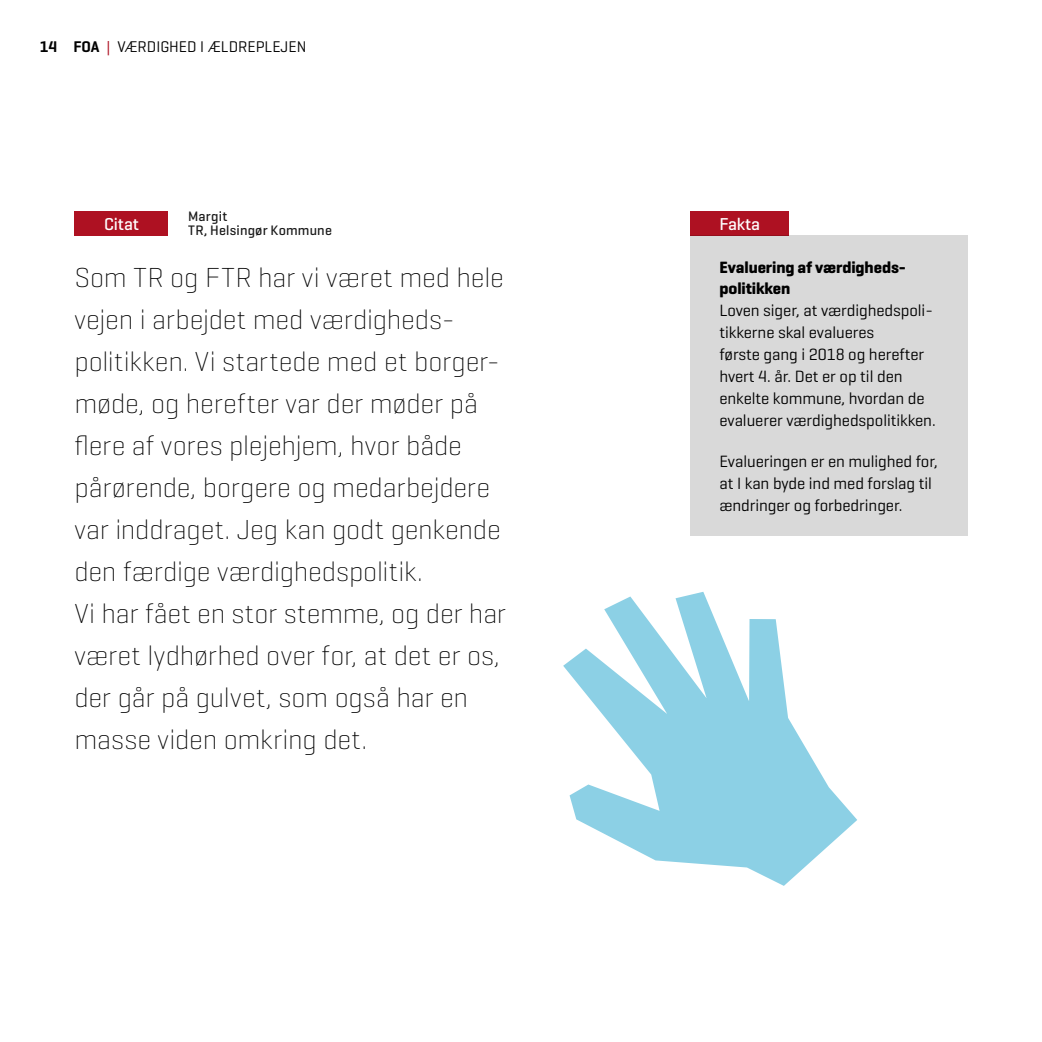
<style>
.page{position:relative;width:1042px;height:1042px;background:#fff}
.page>*{position:absolute;margin:0;border:0;box-sizing:border-box;transform-origin:0 0}
.t1{font:200 28px/42px "Geogrotesque";letter-spacing:-.01em;color:#000}
.t2{font:500 17.5px "Geogrotesque";letter-spacing:-.005em;color:#fff}
.t3{font:16.62px/21.9px "Geogrotesque";letter-spacing:-.005em;color:#000}
.t4{font:700 16.62px/21.9px "Geogrotesque";letter-spacing:-.005em;color:#000}
.t5{font:15.75px "Geogrotesque";color:#000}
.t6{font:500 14px/14px "Geogrotesque";letter-spacing:.015em;color:#000}
.s1{font-weight:600}
.s2{color:#ae1122}
</style>
<div class="page">
<div style="left:74px;top:211px;width:94px;height:24px;background:#ae1122"></div>
<div style="left:690px;top:211px;width:98px;height:24px;background:#ae1122"></div>
<div style="left:690px;top:235px;width:277px;height:300px;background:#d9d9d9"></div>
<svg style="left:563px;top:592px;width:294px;height:294px;fill:#8cd0e5"></svg>
<p class="t5" style="left:40px;top:36px;width:268px"><span class="s1">14 FOA</span> <span class="s2">|</span> VÆRDIGHED I ÆLDREPLEJEN</p>
<p class="t2" style="left:104px;top:213px;width:36px">Citat</p>
<p class="t6" style="left:188px;top:209px;width:145px">Margit<br>TR, Helsingør Kommune</p>
<p class="t2" style="left:719px;top:213px;width:42px">Fakta</p>
<p class="t4" style="left:719px;top:256px;width:188px">Evaluering af værdigheds&shy;politikken</p>
<p class="t3" style="left:719px;top:299px;width:218px">Loven siger, at værdighedspoli&shy;tikkerne skal evalueres<br>første gang i 2018 og herefter hvert 4. år. Det er op til den enkelte kommune, hvordan de evaluerer værdighedspolitikken.</p>
<p class="t3" style="left:719px;top:450px;width:220px">Evalueringen er en mulighed for, at I kan byde ind med forslag til ændringer og forbedringer.</p>
<p class="t1" style="left:74px;top:255px;width:433px">Som TR og FTR har vi været med hele vejen i arbejdet med værdigheds&shy;politikken. Vi startede med et borger&shy;møde, og herefter var der møder på flere af vores plejehjem, hvor både pårørende, borgere og medarbejdere var inddraget. Jeg kan godt genkende den færdige værdighedspolitik.<br>Vi har fået en stor stemme, og der har været lydhørhed over for, at det er os, der går på gulvet, som også har en masse viden omkring det.</p>
</div>
